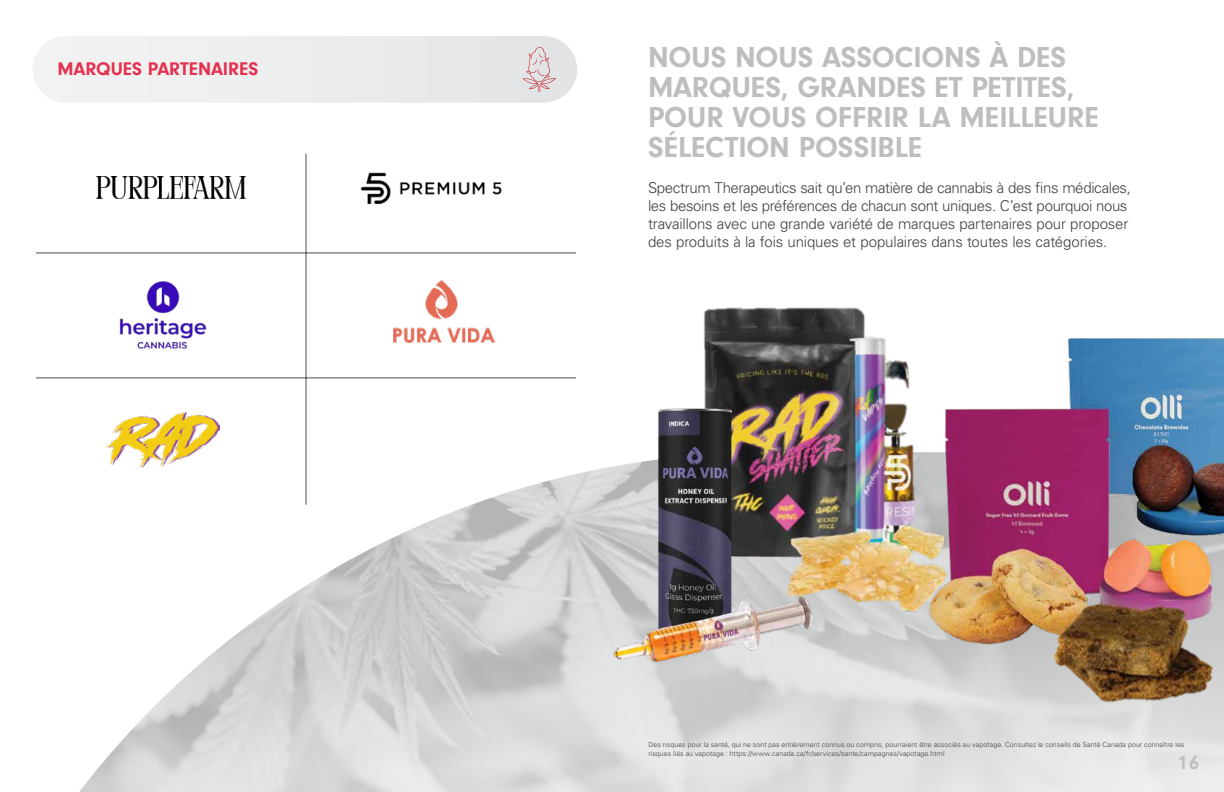
<style>
.page{position:relative;width:1224px;height:792px;background:#fff}
.page>*{position:absolute;margin:0;border:0;box-sizing:border-box;transform-origin:0 0}
.t1{font:700 30px/30px "Neuzeit Gro";color:#bcbec0}
.t2{font:700 20px "Neuzeit Gro";color:#bcbec0}
.t3{font:700 19px "Neuzeit Gro";color:#e3314f}
.t4{font:300 15px/18px "Univers LT Std";letter-spacing:-.02em;color:#414042}
.t5{font:300 7px/9px "Univers LT Std";letter-spacing:.01em;color:#414042}
</style>
<div class="page">
<img style="left:79px;top:452px;width:1145px;height:340px">
<hr style="left:36px;top:253px;width:540px;height:1px;background:#4d4c4c">
<hr style="left:306px;top:154px;width:1px;height:351px;background:#4d4c4c">
<hr style="left:36px;top:378px;width:540px;height:1px;background:#4d4c4c">
<svg style="left:33px;top:36px;width:544px;height:67px"></svg>
<img style="left:347px;top:172px;width:168px;height:82px">
<img style="left:119px;top:281px;width:88px;height:68px">
<img style="left:393px;top:280px;width:101px;height:62px">
<img style="left:107px;top:413px;width:113px;height:55px">
<img style="left:97px;top:176px;width:149px;height:22px">
<img style="left:588px;top:307px;width:636px;height:449px">
<p class="t3" style="left:58px;top:59px;width:202px">MARQUES PARTENAIRES</p>
<h1 class="t1" style="left:648px;top:43px;width:452px">NOUS NOUS ASSOCIONS À DES<br>MARQUES, GRANDES ET PETITES,<br>POUR VOUS OFFRIR LA MEILLEURE<br>SÉLECTION POSSIBLE</h1>
<p class="t4" style="left:648px;top:179px;width:484px">Spectrum Therapeutics sait qu’en matière de cannabis à des fins médicales, les besoins et les préférences de chacun sont uniques. C’est pourquoi nous travaillons avec une grande variété de marques partenaires pour proposer des produits à la fois uniques et populaires dans toutes les catégories.</p>
<p class="t5" style="left:648px;top:740px;width:538px">Des risques pour la santé, qui ne sont pas entièrement connus ou compris, pourraient être associés au vapotage. Consultez le conseils de Santé Canada pour connaître les risques liés au vapotage : https://www.canada.ca/fr/services/sante/campagnes/vapotage.html</p>
<h2 class="t2" style="left:1177px;top:752px;width:23px">16</h2>
</div>
